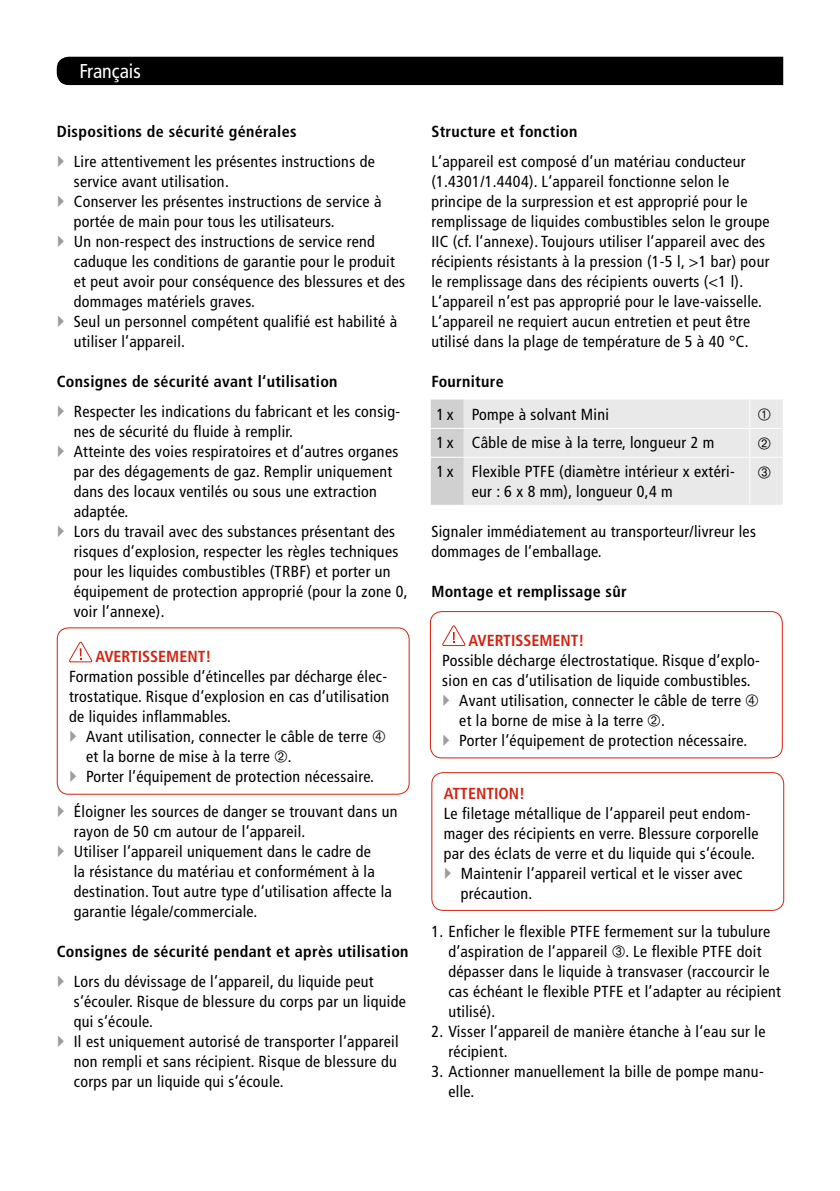
<style>
.page{position:relative;width:840px;height:1191px;background:#fff}
.page>*{position:absolute;margin:0;border:0;box-sizing:border-box;transform-origin:0 0}
.t1{font:condensed 20px "Frutiger";color:#fff}
.t2{font:condensed 16px/20px "Frutiger";letter-spacing:.02em;color:#000}
.t3{font:700 condensed 16px "Frutiger";letter-spacing:.02em;color:#000}
.t4{font:700 condensed 16px "Frutiger";color:#d32210}
</style>
<div class="page">
<div style="left:57px;top:57px;width:725px;height:28px;background:#000"></div>
<svg style="left:69px;top:642px;width:23px;height:20px"></svg>
<div style="left:57px;top:627px;width:352px;height:167px;border:1px solid #d32210;border-radius:11px"></div>
<svg style="left:442px;top:625px;width:23px;height:21px"></svg>
<div style="left:429px;top:611px;width:353px;height:147px;border:1px solid #d32210;border-radius:11px"></div>
<div style="left:431px;top:772px;width:352px;height:139px;border:1px solid #d32210;border-radius:11px"></div>
<svg style="left:431px;top:399px;width:351px;height:106px;background:#e7e7e7"></svg>
<p class="t1" style="left:79px;top:60px;width:63px">Français</p>
<p class="t3" style="left:57px;top:122px;width:241px">Dispositions de sécurité générales</p>
<p class="t2" style="left:74px;top:151px;width:333px">Lire attentivement les présentes instructions de service avant utilisation.<br>Conserver les présentes instructions de service à portée de main pour tous les utilisateurs.<br>Un non-respect des instructions de service rend caduque les conditions de garantie pour le produit et peut avoir pour conséquence des blessures et des dommages matériels graves.<br>Seul un personnel compétent qualifié est habilité à utiliser l‘appareil.</p>
<p class="t3" style="left:57px;top:372px;width:282px">Consignes de sécurité avant l‘utilisation</p>
<p class="t2" style="left:74px;top:401px;width:335px">Respecter les indications du fabricant et les consig&shy;nes de sécurité du fluide à remplir.<br>Atteinte des voies respiratoires et d‘autres organes par des dégagements de gaz. Remplir uniquement dans des locaux ventilés ou sous une extraction adaptée.<br>Lors du travail avec des substances présentant des risques d‘explosion, respecter les règles techniques pour les liquides combustibles (TRBF) et porter un équipement de protection approprié (pour la zone 0, voir l‘annexe).</p>
<p class="t4" style="left:95px;top:647px;width:117px">AVERTISSEMENT!</p>
<p class="t2" style="left:69px;top:667px;width:321px">Formation possible d‘étincelles par décharge élec&shy;trostatique. Risque d‘explosion en cas d‘utilisation de liquides inflammables.</p>
<p class="t2" style="left:86px;top:727px;width:289px">Avant utilisation, connecter le câble de terre et la borne de mise à la terre .<br>Porter l‘équipement de protection nécessaire.</p>
<p class="t2" style="left:74px;top:801px;width:325px">Éloigner les sources de danger se trouvant dans un rayon de 50 cm autour de l‘appareil.<br>Utiliser l‘appareil uniquement dans le cadre de<br>la résistance du matériau et conformément à la destination. Tout autre type d‘utilisation affecte la garantie légale/commerciale.</p>
<p class="t3" style="left:57px;top:942px;width:353px">Consignes de sécurité pendant et après utilisation</p>
<p class="t2" style="left:74px;top:971px;width:333px">Lors du dévissage de l‘appareil, du liquide peut s‘écouler. Risque de blessure du corps par un liquide qui s‘écoule.<br>Il est uniquement autorisé de transporter l‘appareil non rempli et sans récipient. Risque de blessure du corps par un liquide qui s‘écoule.</p>
<p class="t3" style="left:431px;top:122px;width:147px">Structure et fonction</p>
<p class="t2" style="left:431px;top:151px;width:339px">L‘appareil est composé d‘un matériau conducteur (1.4301/1.4404). L‘appareil fonctionne selon le principe de la surpression et est approprié pour le remplissage de liquides combustibles selon le groupe IIC (cf. l‘annexe). Toujours utiliser l‘appareil avec des récipients résistants à la pression (1-5 l, &gt;1 bar) pour le remplissage dans des récipients ouverts (&lt;1 l).<br>L‘appareil n‘est pas approprié pour le lave-vaisselle.<br>L‘appareil ne requiert aucun entretien et peut être utilisé dans la plage de température de 5 à 40 °C.</p>
<p class="t3" style="left:431px;top:372px;width:74px">Fourniture</p>
<p class="t2" style="left:436px;top:400px;width:299px;line-height:28.8px">1 x Pompe à solvant Mini<br>1 x Câble de mise à la terre, longueur 2 m<br>1 x Flexible PTFE (diamètre intérieur x extéri-</p>
<p class="t2" style="left:471px;top:482px;width:202px">eur : 6 x 8 mm), longueur 0,4 m</p>
<p class="t2" style="left:431px;top:521px;width:326px">Signaler immédiatement au transporteur/livreur les dommages de l‘emballage.</p>
<p class="t3" style="left:431px;top:582px;width:197px">Montage et remplissage sûr</p>
<p class="t4" style="left:468px;top:631px;width:117px">AVERTISSEMENT!</p>
<p class="t2" style="left:442px;top:650px;width:319px">Possible décharge électrostatique. Risque d‘explo-</p>
<p class="t2" style="left:442px;top:670px;width:309px">sion en cas d‘utilisation de liquide combustibles.</p>
<p class="t2" style="left:459px;top:690px;width:283px">Avant utilisation, connecter le câble de terre</p>
<p class="t2" style="left:459px;top:710px;width:207px">et la borne de mise à la terre .</p>
<p class="t2" style="left:459px;top:730px;width:289px">Porter l‘équipement de protection nécessaire.</p>
<p class="t4" style="left:443px;top:783px;width:83px">ATTENTION!</p>
<p class="t2" style="left:443px;top:803px;width:308px">Le filetage métallique de l‘appareil peut endom-</p>
<p class="t2" style="left:443px;top:823px;width:316px">mager des récipients en verre. Blessure corporelle</p>
<p class="t2" style="left:443px;top:843px;width:312px">par des éclats de verre et du liquide qui s‘écoule.</p>
<p class="t2" style="left:460px;top:863px;width:283px">Maintenir l‘appareil vertical et le visser avec</p>
<p class="t2" style="left:460px;top:883px;width:73px">précaution.</p>
<p class="t2" style="left:448px;top:921px;width:334px;text-indent:-17px">1. Enficher le flexible PTFE fermement sur la tubulure d‘aspiration de l‘appareil . Le flexible PTFE doit dépasser dans le liquide à transvaser (raccourcir le cas échéant le flexible PTFE et l‘adapter au récipient utilisé).</p>
<p class="t2" style="left:448px;top:1021px;width:318px;text-indent:-17px">2. Visser l‘appareil de manière étanche à l‘eau sur le récipient.</p>
<p class="t2" style="left:448px;top:1061px;width:317px;text-indent:-17px">3. Actionner manuellement la bille de pompe manu&shy;elle.</p>
</div>
